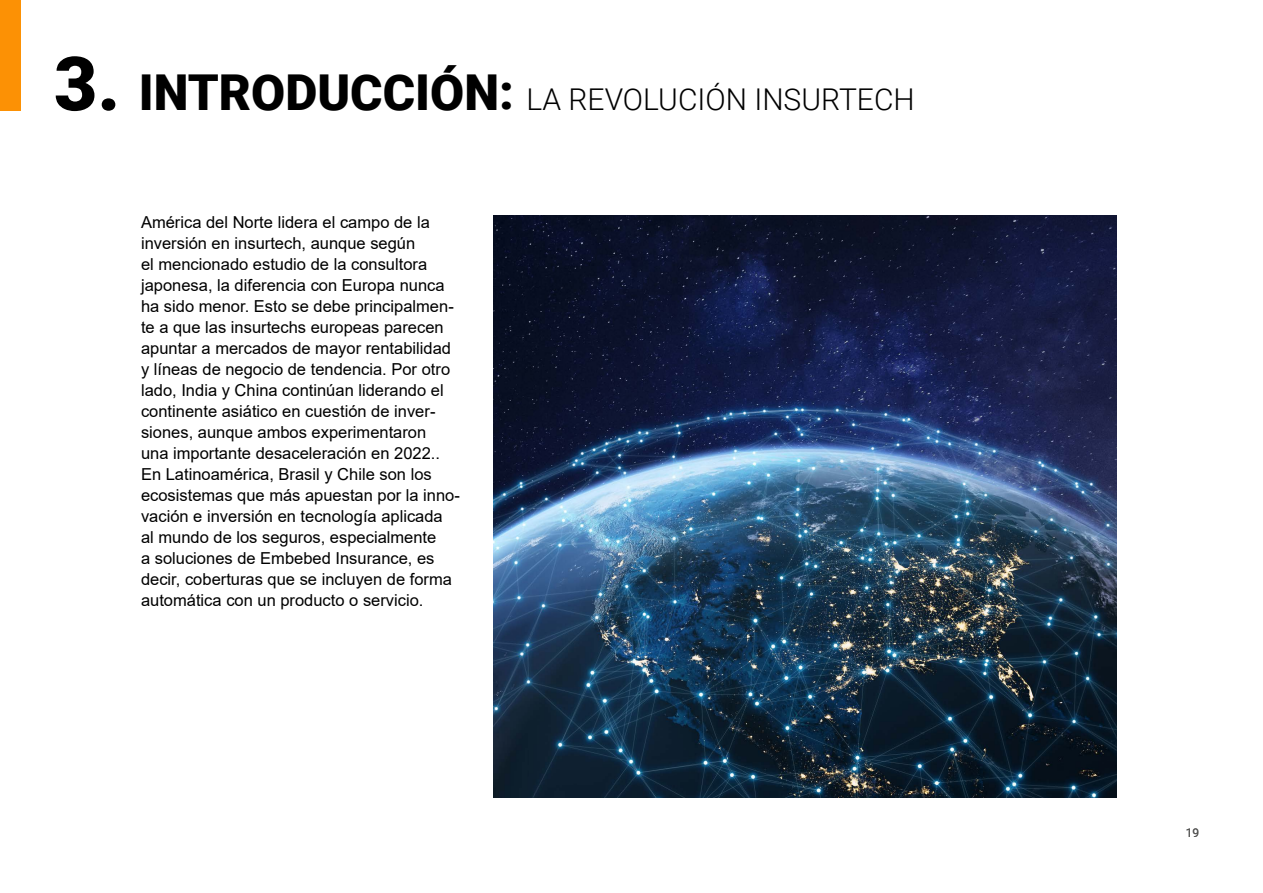
<style>
.page{position:relative;width:1263px;height:893px;background:#fff}
.page>*{position:absolute;margin:0;border:0;box-sizing:border-box;transform-origin:0 0}
.t1{font:300 30px "Roboto";color:#000}
.t2{font:16.5px/21px "Arial";color:#000}
.t3{font:12px "Roboto";color:#575756}
.s1{font-weight:900;font-size:75px}
.s2{font-weight:900;font-size:49.5px}
</style>
<div class="page">
<div style="left:0;top:0;width:21px;height:110px;background:#fc9105"></div>
<img style="left:493px;top:216px;width:624px;height:581px">
<h1 class="t1" style="left:54px;top:79px;width:862px"><span class="s1">3.</span> <span class="s2">INTRODUCCIÓN:</span> LA REVOLUCIÓN INSURTECH</h1>
<p class="t2" style="left:141px;top:211px;width:320px">América del Norte lidera el campo de la inversión en insurtech, aunque según<br>el mencionado estudio de la consultora japonesa, la diferencia con Europa nunca ha sido menor. Esto se debe principalmen&shy;te a que las insurtechs europeas parecen apuntar a mercados de mayor rentabilidad y líneas de negocio de tendencia. Por otro lado, India y China continúan liderando el continente asiático en cuestión de inver&shy;siones, aunque ambos experimentaron<br>una importante desaceleración en 2022..<br>En Latinoamérica, Brasil y Chile son los ecosistemas que más apuestan por la inno&shy;vación e inversión en tecnología aplicada<br>al mundo de los seguros, especialmente<br>a soluciones de Embebed Insurance, es decir, coberturas que se incluyen de forma automática con un producto o servicio.</p>
<p class="t3" style="left:1186px;top:825px;width:15px">19</p>
</div>
